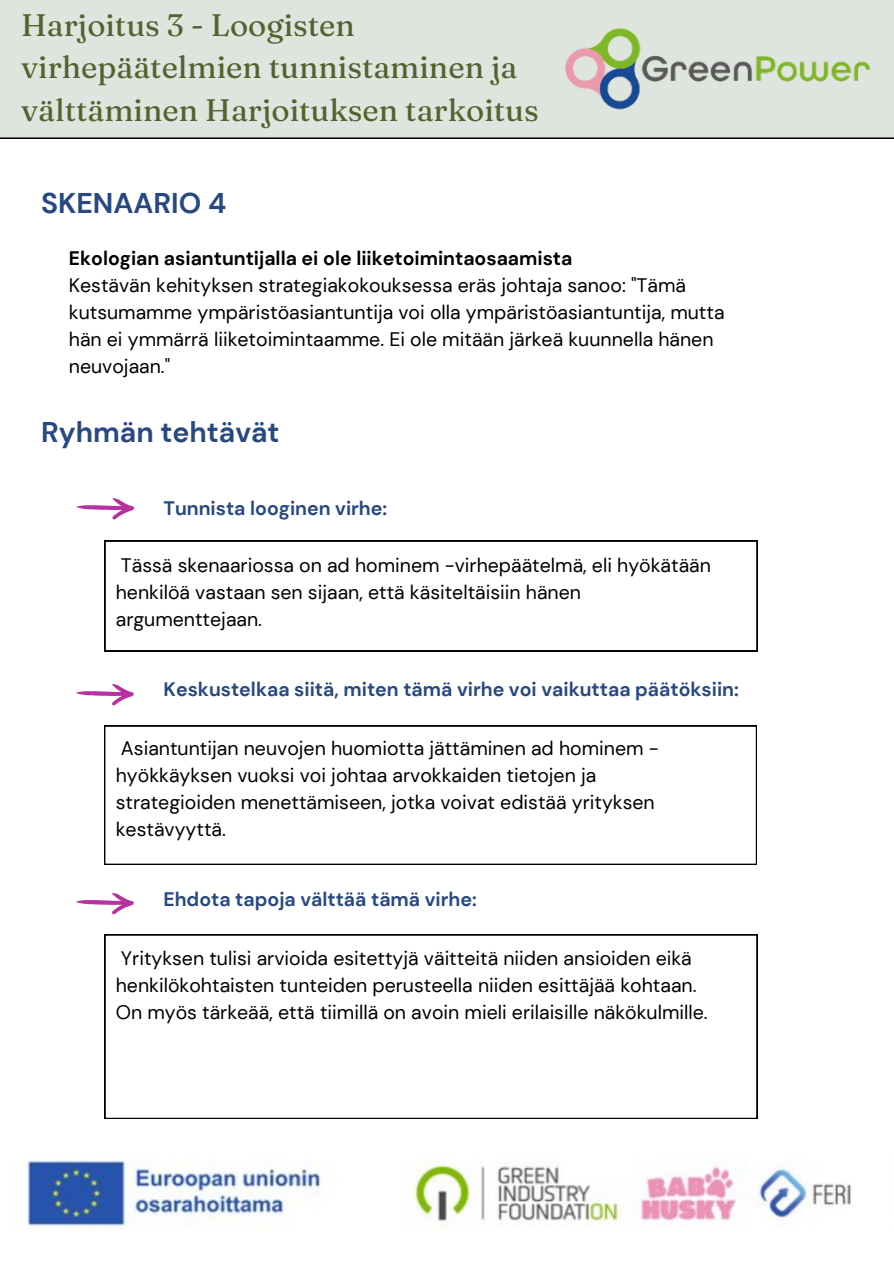
<style>
.page{position:relative;width:894px;height:1264px;background:#fff}
.page>*{position:absolute;margin:0;border:0;box-sizing:border-box;transform-origin:0 0}
.t1{font:31.05px/42.8px "Fraunces 9 pt";color:#53622e}
.t2{font:700 28.5px "DM Sans";color:#284881}
.t3{font:19.5px/27px "DM Sans";color:#000}
.t4{font:700 19.5px "DM Sans";color:#284881}
.t5{font:700 19.5px "DM Sans";color:#000}
</style>
<div class="page">
<div style="left:0;top:0;width:893px;height:138px;background:#dee4de"></div>
<img style="left:542px;top:19px;width:351px;height:98px">
<img style="left:20px;top:1160px;width:831px;height:69px">
<svg style="left:76px;top:498px;width:58px;height:21px"></svg>
<svg style="left:75px;top:684px;width:59px;height:21px"></svg>
<svg style="left:75px;top:892px;width:59px;height:22px"></svg>
<svg style="left:105px;top:541px;width:652px;height:110px"></svg>
<svg style="left:104px;top:725px;width:652px;height:139px"></svg>
<svg style="left:105px;top:934px;width:652px;height:184px"></svg>
<h3 class="t1" style="left:21px;top:3px;width:519px">Harjoitus 3 - Loogisten virhepäätelmien tunnistaminen ja välttäminen Harjoituksen tarkoitus</h3>
<p class="t2" style="left:41px;top:185px;width:187px">SKENAARIO 4</p>
<h1 class="t5" style="left:69px;top:245px;width:505px">Ekologian asiantuntijalla ei ole liiketoimintaosaamista</h1>
<p class="t3" style="left:69px;top:271px;width:657px">Kestävän kehityksen strategiakokouksessa eräs johtaja sanoo: "Tämä kutsumamme ympäristöasiantuntija voi olla ympäristöasiantuntija, mutta hän ei ymmärrä liiketoimintaamme. Ei ole mitään järkeä kuunnella hänen neuvojaan."</p>
<p class="t2" style="left:41px;top:414px;width:240px">Ryhmän tehtävät</p>
<h2 class="t4" style="left:163px;top:496px;width:225px">Tunnista looginen virhe:</h2>
<p class="t3" style="left:116px;top:551px;width:596px">Tässä skenaariossa on ad hominem -virhepäätelmä, eli hyökätään henkilöä vastaan sen sijaan, että käsiteltäisiin hänen argumenttejaan.</p>
<p class="t4" style="left:163px;top:677px;width:576px">Keskustelkaa siitä, miten tämä virhe voi vaikuttaa päätöksiin:</p>
<p class="t3" style="left:116px;top:735px;width:544px">Asiantuntijan neuvojen huomiotta jättäminen ad hominem - hyökkäyksen vuoksi voi johtaa arvokkaiden tietojen ja strategioiden menettämiseen, jotka voivat edistää yrityksen kestävyyttä.</p>
<h4 class="t4" style="left:163px;top:886px;width:314px">Ehdota tapoja välttää tämä virhe:</h4>
<h4 class="t3" style="left:116px;top:945px;width:593px">Yrityksen tulisi arvioida esitettyjä väitteitä niiden ansioiden eikä henkilökohtaisten tunteiden perusteella niiden esittäjää kohtaan.<br>On myös tärkeää, että tiimillä on avoin mieli erilaisille näkökulmille.</h4>
</div>
